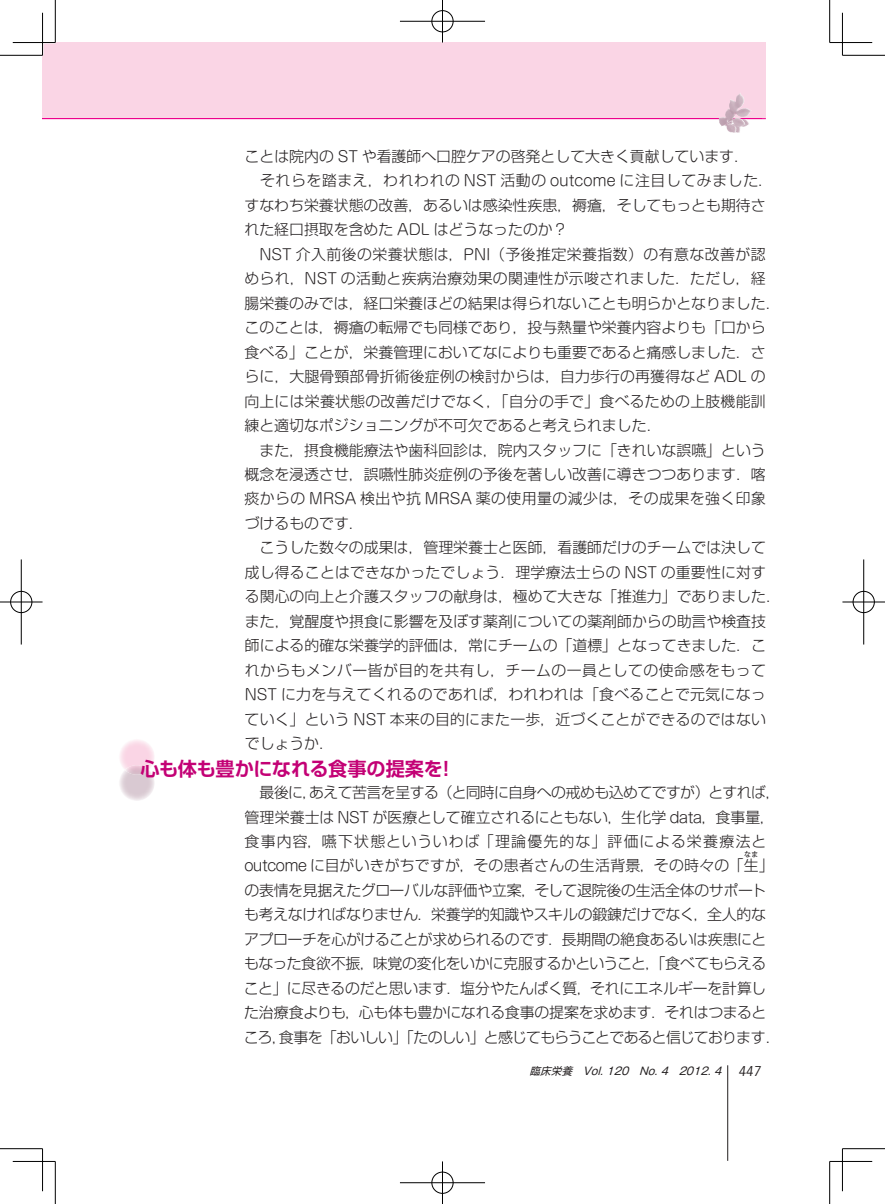
<style>
.page{position:relative;width:885px;height:1204px;background:#fff}
.page>*{position:absolute;margin:0;border:0;box-sizing:border-box;transform-origin:0 0}
.t1{font:700 19.2px "Shin Go Pr 6 N De";letter-spacing:-.015em;color:#c30175}
.t2{font:300 14.85px/24.5px "Shin Go Pr 6 N";color:#231f20}
.t3{font:300 14.85px/24.5px "Shin Go Pr 6 N";letter-spacing:-.025em;color:#231f20}
.t4{font:300 14.85px "Shin Go Pr 6 N";letter-spacing:.03em;color:#231f20}
.t5{font:300 14.85px "Shin Go Pr 6 N";letter-spacing:.02em;color:#231f20}
.t6{font:300 14.85px "Shin Go Pr 6 N";letter-spacing:.04em;color:#231f20}
.t7{font:italic 10.65px "Gothic MB101 Pr 6";color:#231f20}
.t8{font:300 7.5px "Shin Go Pr 6 N";color:#231f20}
.s1{font-family:"Shin M Go Pr 6 N"}
.s2{font-family:"News Gothic Std";font-size:12.75px}
</style>
<div class="page">
<hr style="left:727px;top:1065px;width:1px;height:95px;background:#231f20">
<hr style="left:43px;top:118px;width:722px;height:1px;background:#ed028c">
<div style="left:43px;top:43px;width:718px;height:76px;background:#fad5e5"></div>
<hr style="left:43px;top:118px;width:718px;height:1px;background:#ed028c">
<img style="left:718px;top:94px;width:21px;height:28px">
<img style="left:120px;top:740px;width:34px;height:60px">
<img style="left:125px;top:765px;width:24px;height:9px">
<hr style="left:13px;top:41px;width:42px;height:3px;background:#fff">
<hr style="left:41px;top:13px;width:3px;height:42px;background:#fff">
<hr style="left:0;top:55px;width:43px;height:1px;background:#000">
<hr style="left:842px;top:55px;width:42px;height:1px;background:#000">
<hr style="left:0;top:1148px;width:43px;height:1px;background:#000">
<hr style="left:842px;top:1148px;width:42px;height:1px;background:#000">
<hr style="left:55px;top:0;width:1px;height:43px;background:#000">
<hr style="left:55px;top:1161px;width:1px;height:42px;background:#000">
<hr style="left:829px;top:0;width:1px;height:43px;background:#000">
<hr style="left:829px;top:1161px;width:1px;height:42px;background:#000">
<hr style="left:13px;top:42px;width:42px;height:1px;background:#000">
<hr style="left:829px;top:42px;width:43px;height:1px;background:#000">
<hr style="left:13px;top:1161px;width:42px;height:1px;background:#000">
<hr style="left:829px;top:1161px;width:43px;height:1px;background:#000">
<hr style="left:42px;top:13px;width:1px;height:42px;background:#000">
<hr style="left:42px;top:1148px;width:1px;height:43px;background:#000">
<hr style="left:842px;top:13px;width:1px;height:42px;background:#000">
<hr style="left:842px;top:1148px;width:1px;height:43px;background:#000">
<div style="left:431px;top:10px;width:23px;height:23px;border:2px solid #fff;border-radius:50%"></div>
<hr style="left:400px;top:20px;width:85px;height:2px;background:#fff">
<hr style="left:441px;top:0;width:2px;height:43px;background:#fff">
<div style="left:431px;top:10px;width:22px;height:22px;border:1px solid #000;border-radius:50%"></div>
<hr style="left:400px;top:21px;width:85px;height:1px;background:#000">
<hr style="left:442px;top:0;width:1px;height:43px;background:#000">
<div style="left:431px;top:1170px;width:23px;height:24px;border:2px solid #fff;border-radius:50%"></div>
<hr style="left:400px;top:1181px;width:85px;height:2px;background:#fff">
<hr style="left:441px;top:1161px;width:2px;height:42px;background:#fff">
<div style="left:431px;top:1171px;width:22px;height:22px;border:1px solid #000;border-radius:50%"></div>
<hr style="left:400px;top:1182px;width:85px;height:1px;background:#000">
<hr style="left:442px;top:1161px;width:1px;height:42px;background:#000">
<div style="left:10px;top:590px;width:23px;height:23px;border:2px solid #fff;border-radius:50%"></div>
<hr style="left:0;top:601px;width:43px;height:2px;background:#fff">
<hr style="left:20px;top:559px;width:2px;height:85px;background:#fff">
<div style="left:10px;top:591px;width:22px;height:21px;border:1px solid #000;border-radius:50%"></div>
<hr style="left:0;top:601px;width:43px;height:1px;background:#000">
<hr style="left:21px;top:559px;width:1px;height:85px;background:#000">
<div style="left:851px;top:590px;width:24px;height:23px;border:2px solid #fff;border-radius:50%"></div>
<hr style="left:842px;top:601px;width:42px;height:2px;background:#fff">
<hr style="left:862px;top:559px;width:2px;height:85px;background:#fff">
<div style="left:852px;top:591px;width:22px;height:21px;border:1px solid #000;border-radius:50%"></div>
<hr style="left:842px;top:601px;width:42px;height:1px;background:#000">
<hr style="left:863px;top:559px;width:1px;height:85px;background:#000">
<p class="t2" style="left:244px;top:143px;width:506px">ことは院内の <span class="s1">ST</span> や看護師へ口腔ケアの啓発として大きく貢献しています．</p>
<p class="t6" style="left:260px;top:169px;width:514px">それらを踏まえ，われわれの <span class="s1">NST</span> 活動の <span class="s1">outcome</span> に注目してみました．</p>
<p class="t2" style="left:244px;top:192px;width:522px">すなわち栄養状態の改善，あるいは感染性疾患，褥瘡，そしてもっとも期待さ</p>
<p class="t2" style="left:244px;top:216px;width:324px">れた経口摂取を含めた <span class="s1">ADL</span> はどうなったのか？</p>
<p class="t4" style="left:259px;top:242px;width:507px"><span class="s1">NST</span> 介入前後の栄養状態は，<span class="s1">PNI</span>（予後推定栄養指数）の有意な改善が認</p>
<p class="t5" style="left:244px;top:266px;width:522px">められ，<span class="s1">NST</span> の活動と疾病治療効果の関連性が示唆されました．ただし，経</p>
<p class="t2" style="left:244px;top:289px;width:537px">腸栄養のみでは，経口栄養ほどの結果は得られないことも明らかとなりました．</p>
<p class="t2" style="left:244px;top:314px;width:522px">このことは，褥瘡の転帰でも同様であり，投与熱量や栄養内容よりも「口から</p>
<p class="t2" style="left:244px;top:338px;width:522px">食べる」ことが，栄養管理においてなによりも重要であると痛感しました．さ</p>
<p class="t2" style="left:244px;top:363px;width:522px">らに，大腿骨頸部骨折術後症例の検討からは，自力歩行の再獲得など <span class="s1">ADL</span> の</p>
<p class="t2" style="left:244px;top:387px;width:523px">向上には栄養状態の改善だけでなく，「自分の手で」食べるための上肢機能訓</p>
<p class="t2" style="left:244px;top:412px;width:418px">練と適切なポジショニングが不可欠であると考えられました．</p>
<p class="t2" style="left:259px;top:436px;width:507px">また，摂食機能療法や歯科回診は，院内スタッフに「きれいな誤嚥」という</p>
<p class="t2" style="left:244px;top:461px;width:522px">概念を浸透させ，誤嚥性肺炎症例の予後を著しい改善に導きつつあります．喀</p>
<p class="t4" style="left:244px;top:486px;width:522px">痰からの <span class="s1">MRSA</span> 検出や抗 <span class="s1">MRSA</span> 薬の使用量の減少は，その成果を強く印象</p>
<p class="t2" style="left:245px;top:509px;width:121px">づけるものです．</p>
<p class="t2" style="left:259px;top:534px;width:507px">こうした数々の成果は，管理栄養士と医師，看護師だけのチームでは決して</p>
<p class="t2" style="left:245px;top:558px;width:523px">成し得ることはできなかったでしょう．理学療法士らの <span class="s1">NST</span> の重要性に対す</p>
<p class="t2" style="left:245px;top:583px;width:537px">る関心の向上と介護スタッフの献身は，極めて大きな「推進力」でありました．</p>
<p class="t2" style="left:245px;top:607px;width:522px">また，覚醒度や摂食に影響を及ぼす薬剤についての薬剤師からの助言や検査技</p>
<p class="t2" style="left:245px;top:632px;width:522px">師による的確な栄養学的評価は，常にチームの「道標」となってきました．こ</p>
<p class="t4" style="left:245px;top:658px;width:522px">れからもメンバー皆が目的を共有し，チームの一員としての使命感をもって</p>
<p class="t5" style="left:245px;top:682px;width:522px"><span class="s1">NST</span> に力を与えてくれるのであれば，われわれは「食べることで元気になっ</p>
<p class="t2" style="left:244px;top:705px;width:523px">ていく」という <span class="s1">NST</span> 本来の目的にまた一歩，近づくことができるのではない</p>
<p class="t2" style="left:245px;top:730px;width:91px">でしょうか．</p>
<p class="t1" style="left:140px;top:753px;width:316px">心も体も豊かになれる食事の提案を！</p>
<p class="t2" style="left:244px;top:778px;width:537px;text-indent:15px">最後に，あえて苦言を呈する（と同時に自身への戒めも込めてですが）とすれば，管理栄養士は <span class="s1">NST</span> が医療として確立されるにともない，生化学 <span class="s1">data</span>，食事量，食事内容，嚥下状態といういわば「理論優先的な」評価による栄養療法と<span class="s1">outcome</span> に目がいきがちですが，その患者さんの生活背景，その時々の「生」</p>
<p class="t8" style="left:743px;top:848px;width:16px">なま</p>
<p class="t3" style="left:244px;top:876px;width:538px">の表情を見据えたグローバルな評価や立案，そして退院後の生活全体のサポートも考えなければなりません．栄養学的知識やスキルの鍛錬だけでなく，全人的なアプローチを心がけることが求められるのです．長期間の絶食あるいは疾患にともなった食欲不振，味覚の変化をいかに克服するかということ，「食べてもらえること」に尽きるのだと思います．塩分やたんぱく質，それにエネルギーを計算した治療食よりも，心も体も豊かになれる食事の提案を求めます．それはつまるところ，食事を「おいしい」「たのしい」と感じてもらうことであると信じております．</p>
<p class="t7" style="left:529px;top:1062px;width:232px">臨床栄養　Vol.120　No.4　2012.4 <span class="s2">4 4 7</span></p>
</div>
